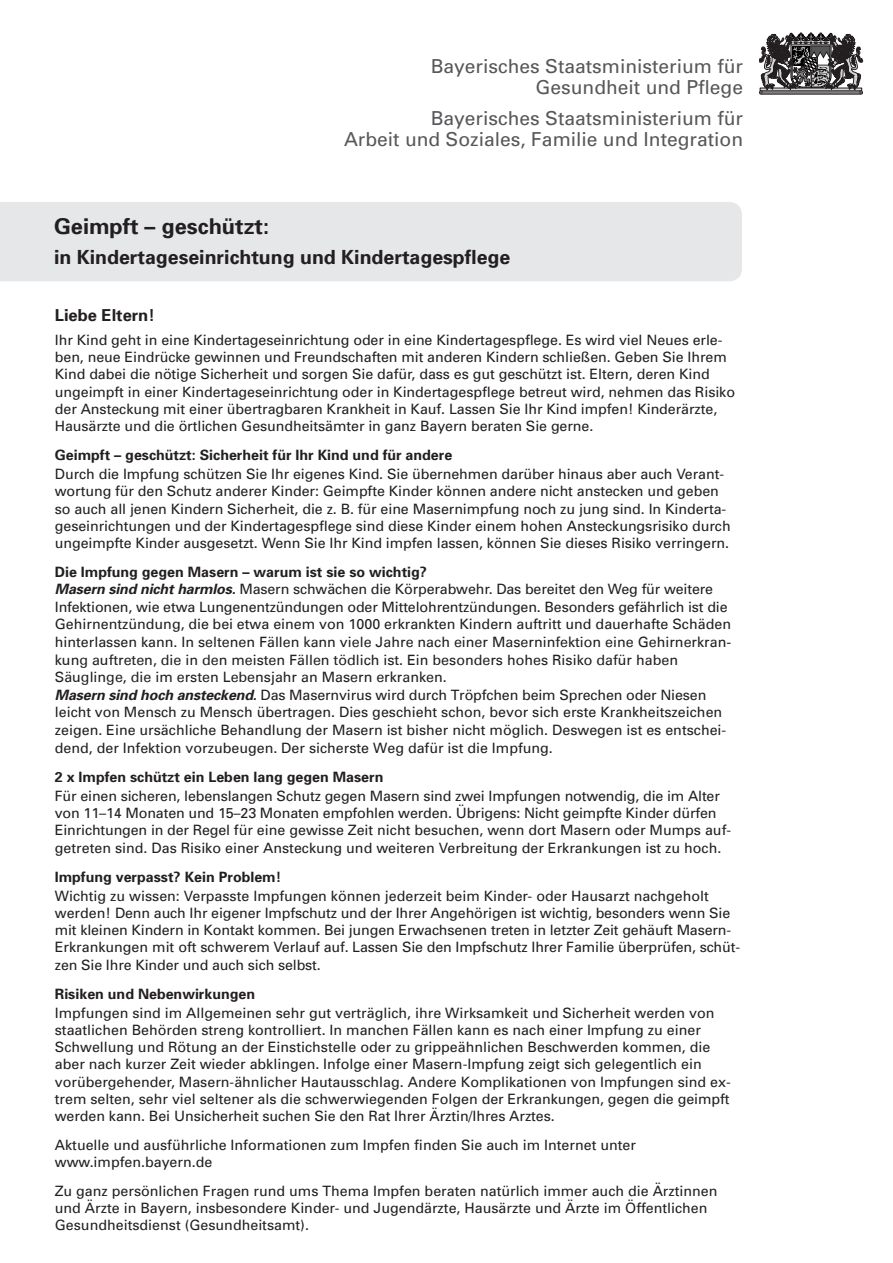
<style>
.page{position:relative;width:893px;height:1263px;background:#fff}
.page>*{position:absolute;margin:0;border:0;box-sizing:border-box;transform-origin:0 0}
.t1{font:700 21.75px "Univers";color:#231f20}
.t2{font:700 19.5px "Univers";color:#231f20}
.t3{font:19.2px/21.1px "Univers";color:#57585a;text-align:right}
.t4{font:700 16.5px "Univers";color:#231f20}
.t5{font:14.25px/17.1px "Univers";letter-spacing:-.005em;color:#231f20}
.t6{font:14.25px/17.5px "Univers LT";color:#231f20}
.t7{font:700 14.25px "Univers";color:#231f20}
.s1{font-weight:700}
.s2{font-weight:700;font-style:italic}
.s3{font-family:"Univers"}
</style>
<div class="page">
<div style="left:0;top:202px;width:742px;height:79px;background:#e6e7e9"></div>
<svg style="left:759px;top:33px;width:104px;height:61px"></svg>
<h3 class="t3" style="left:431px;top:55px;width:314px">Bayerisches Staatsministerium für<br>Gesundheit und Pflege</h3>
<h3 class="t3" style="left:344px;top:108px;width:401px">Bayerisches Staatsministerium für<br>Arbeit und Soziales, Familie und Integration</h3>
<h1 class="t1" style="left:54px;top:212px;width:217px">Geimpft – geschützt:</h1>
<h2 class="t2" style="left:54px;top:245px;width:458px">in Kindertageseinrichtung und Kindertagespflege</h2>
<p class="t4" style="left:55px;top:305px;width:101px">Liebe Eltern!</p>
<p class="t5" style="left:55px;top:331px;width:682px">Ihr Kind geht in eine Kindertageseinrichtung oder in eine Kindertagespflege. Es wird viel Neues erle&shy;ben, neue Eindrücke gewinnen und Freundschaften mit anderen Kindern schließen. Geben Sie Ihrem Kind dabei die nötige Sicherheit und sorgen Sie dafür, dass es gut geschützt ist. Eltern, deren Kind ungeimpft in einer Kindertageseinrichtung oder in Kindertagespflege betreut wird, nehmen das Risiko der Ansteckung mit einer übertragbaren Krankheit in Kauf. Lassen Sie Ihr Kind impfen! Kinderärzte, Hausärzte und die örtlichen Gesundheitsämter in ganz Bayern beraten Sie gerne.</p>
<p class="t7" style="left:55px;top:446px;width:399px">Geimpft – geschützt: Sicherheit für Ihr Kind und für andere</p>
<p class="t5" style="left:55px;top:465px;width:677px">Durch die Impfung schützen Sie Ihr eigenes Kind. Sie übernehmen darüber hinaus aber auch Verant&shy;wortung für den Schutz anderer Kinder: Geimpfte Kinder können andere nicht anstecken und geben so auch all jenen Kindern Sicherheit, die z. B. für eine Masernimpfung noch zu jung sind. In Kinderta&shy;geseinrichtungen und der Kindertagespflege sind diese Kinder einem hohen Ansteckungsrisiko durch ungeimpfte Kinder ausgesetzt. Wenn Sie Ihr Kind impfen lassen, können Sie dieses Risiko verringern.</p>
<p class="t5" style="left:55px;top:563px;width:678px;line-height:17.5px"><span class="s1">Die Impfung gegen Masern – warum ist sie so wichtig?<br></span><span class="s2">Masern sind nicht harmlos.</span> Masern schwächen die Körperabwehr. Das bereitet den Weg für weitere Infektionen, wie etwa Lungenentzündungen oder Mittelohrentzündungen. Besonders gefährlich ist die Gehirnentzündung, die bei etwa einem von 1000 erkrankten Kindern auftritt und dauerhafte Schäden</p>
<p class="t6" style="left:55px;top:633px;width:678px"><span class="s3">hinterlassen kann.</span> In seltenen Fällen kann viele Jahre nach einer Maserninfektion eine Gehirnerkran&shy;kung auftreten, die in den meisten Fällen tödlich ist. Ein besonders hohes Risiko dafür haben<br>Säuglinge, die im ersten Lebensjahr an Masern erkranken.</p>
<p class="t5" style="left:55px;top:686px;width:673px;line-height:17.5px"><span class="s2">Masern sind hoch ansteckend.</span> Das Masernvirus wird durch Tröpfchen beim Sprechen oder Niesen leicht von Mensch zu Mensch übertragen. Dies geschieht schon, bevor sich erste Krankheitszeichen zeigen. Eine ursächliche Behandlung der Masern ist bisher nicht möglich. Deswegen ist es entschei&shy;dend, der Infektion vorzubeugen. Der sicherste Weg dafür ist die Impfung.</p>
<p class="t7" style="left:55px;top:767px;width:330px">2 x Impfen schützt ein Leben lang gegen Masern</p>
<p class="t5" style="left:55px;top:787px;width:678px">Für einen sicheren, lebenslangen Schutz gegen Masern sind zwei Impfungen notwendig, die im Alter von 11–14 Monaten und 15–23 Monaten empfohlen werden. Übrigens: Nicht geimpfte Kinder dürfen Einrichtungen in der Regel für eine gewisse Zeit nicht besuchen, wenn dort Masern oder Mumps auf&shy;getreten sind. Das Risiko einer Ansteckung und weiteren Verbreitung der Erkrankungen ist zu hoch.</p>
<p class="t7" style="left:55px;top:867px;width:228px">Impfung verpasst? Kein Problem!</p>
<p class="t5" style="left:55px;top:887px;width:687px">Wichtig zu wissen: Verpasste Impfungen können jederzeit beim Kinder- oder Hausarzt nachgeholt werden! Denn auch Ihr eigener Impfschutz und der Ihrer Angehörigen ist wichtig, besonders wenn Sie mit kleinen Kindern in Kontakt kommen. Bei jungen Erwachsenen treten in letzter Zeit gehäuft Masern-Erkrankungen mit oft schwerem Verlauf auf. Lassen Sie den Impfschutz Ihrer Familie überprüfen, schüt&shy;zen Sie Ihre Kinder und auch sich selbst.</p>
<p class="t7" style="left:55px;top:984px;width:202px">Risiken und Nebenwirkungen</p>
<p class="t5" style="left:55px;top:1004px;width:677px">Impfungen sind im Allgemeinen sehr gut verträglich, ihre Wirksamkeit und Sicherheit werden von staatlichen Behörden streng kontrolliert. In manchen Fällen kann es nach einer Impfung zu einer Schwellung und Rötung an der Einstichstelle oder zu grippeähnlichen Beschwerden kommen, die aber nach kurzer Zeit wieder abklingen. Infolge einer Masern-Impfung zeigt sich gelegentlich ein vorübergehender, Masern-ähnlicher Hautausschlag. Andere Komplikationen von Impfungen sind ex&shy;trem selten, sehr viel seltener als die schwerwiegenden Folgen der Erkrankungen, gegen die geimpft werden kann. Bei Unsicherheit suchen Sie den Rat Ihrer Ärztin/Ihres Arztes.</p>
<p class="t5" style="left:55px;top:1136px;width:583px">Aktuelle und ausführliche Informationen zum Impfen finden Sie auch im Internet unter www.impfen.bayern.de</p>
<p class="t5" style="left:55px;top:1182px;width:664px">Zu ganz persönlichen Fragen rund ums Thema Impfen beraten natürlich immer auch die Ärztinnen und Ärzte in Bayern, insbesondere Kinder- und Jugendärzte, Hausärzte und Ärzte im Öffentlichen<br>Gesundheitsdienst (Gesundheitsamt).</p>
</div>
